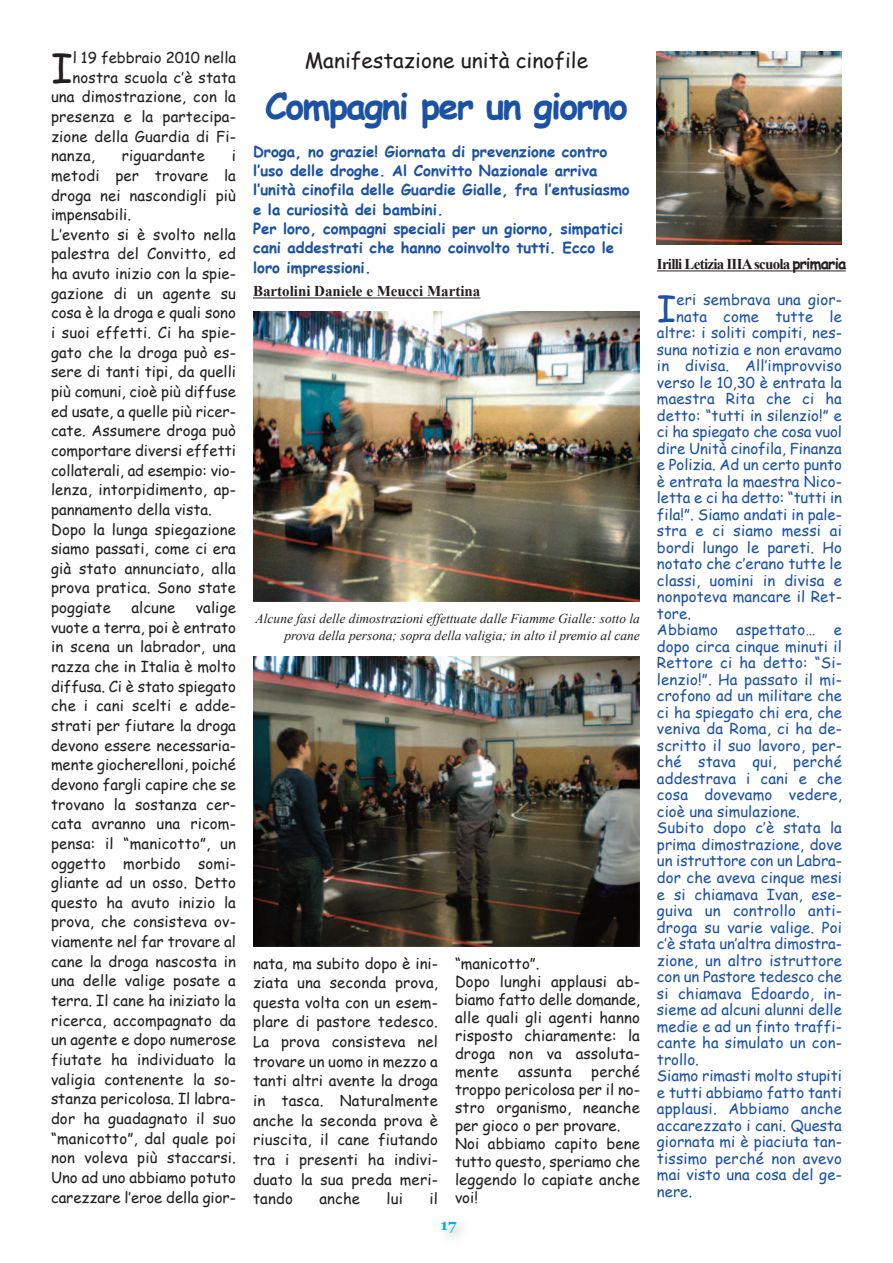
<style>
.page{position:relative;width:893px;height:1263px;background:#fff}
.page>*{position:absolute;margin:0;border:0;box-sizing:border-box;transform-origin:0 0}
.t1{font:39.6px "Comic Sans MS";color:#231f20}
.t2{font:700 36px "Comic Sans MS";letter-spacing:-.05em;color:#1c52a4}
.t3{font:35.7px "Comic Sans MS";color:#1c52a4}
.t4{font:21px "Comic Sans MS";color:#231f20}
.t5{font:15px/19.6px "Comic Sans MS";letter-spacing:.01em;color:#231f20}
.t6{font:15px "Comic Sans MS";color:#1c52a4}
.t7{font:700 15px/19.4px "Comic Sans MS";color:#1c52a4}
.t8{font:700 15px "Times New Roman";letter-spacing:-.05em;color:#231f20}
.t9{font:700 15px "Times New Roman";color:#231f20}
.t10{font:700 15px "Georgia";color:#00aeef}
.t11{font:italic 13.5px/16.2px "Times New Roman";color:#231f20;text-align:right}
.s1{font-family:"Comic Sans MS"}
</style>
<div class="page">
<hr style="left:657px;top:270px;width:136px;height:1px;background:#231f20">
<hr style="left:793px;top:270px;width:53px;height:1px;background:#231f20">
<hr style="left:253px;top:297px;width:227px;height:1px;background:#231f20">
<img style="left:253px;top:312px;width:387px;height:290px">
<img style="left:253px;top:656px;width:387px;height:290px">
<img style="left:657px;top:51px;width:185px;height:194px">
<h1 class="t1" style="left:51px;top:39px;width:23px">I</h1>
<p class="t5" style="left:73px;top:47px;width:165px">l 19 febbraio 2010 nella</p>
<p class="t5" style="left:73px;top:67px;width:165px">nostra scuola c’è stata</p>
<p class="t5" style="left:51px;top:86px;width:186px">una dimostrazione, con la</p>
<p class="t5" style="left:51px;top:106px;width:186px">presenza e la partecipa-</p>
<p class="t5" style="left:51px;top:126px;width:186px">zione della Guardia di Fi-</p>
<p class="t5" style="left:51px;top:145px;width:46px">nanza,</p>
<p class="t5" style="left:122px;top:145px;width:85px">riguardante</p>
<p class="t5" style="left:51px;top:145px;width:186px;text-indent:181px">i metodi per trovare la droga nei nascondigli più impensabili.<br>L’evento si è svolto nella palestra del Convitto, ed ha avuto inizio con la spie&shy;gazione di un agente su cosa è la droga e quali sono i suoi effetti. Ci ha spie&shy;gato che la droga può es&shy;sere di tanti tipi, da quelli più comuni, cioè più diffuse ed usate, a quelle più ricer&shy;cate. Assumere droga può comportare diversi effetti collaterali, ad esempio: vio&shy;lenza, intorpidimento, ap&shy;pannamento della vista.<br>Dopo la lunga spiegazione siamo passati, come ci era già stato annunciato, alla prova pratica. Sono state poggiate</p>
<p class="t5" style="left:51px;top:597px;width:186px;text-align:justify;text-indent:145px">valige vuote a terra, poi è entrato in scena un labrador, una razza che in Italia è molto diffusa. Ci è stato spiegato che i cani scelti e adde&shy;strati per fiutare la droga devono essere necessaria&shy;mente giocherelloni, poiché devono fargli capire che se trovano la sostanza cer&shy;cata avranno una ricom&shy;pensa: il “manicotto”, un oggetto morbido somi&shy;gliante ad un osso. Detto questo ha avuto inizio la prova, che consisteva ov&shy;viamente nel far trovare al cane la droga nascosta in una delle valige posate a terra. Il cane ha iniziato la ricerca, accompagnato da un agente e dopo numerose fiutate ha individuato la valigia contenente la so&shy;stanza pericolosa. Il labra&shy;dor ha guadagnato il suo “manicotto”, dal quale poi non voleva più staccarsi.<br>Uno ad uno abbiamo potuto carezzare l’eroe della gior-</p>
<p class="t5" style="left:131px;top:597px;width:46px">alcune</p>
<h3 class="t4" style="left:305px;top:45px;width:285px">Manifestazione unità cinofile</h3>
<h2 class="t2" style="left:265px;top:79px;width:364px">Compagni per un giorno</h2>
<p class="t7" style="left:253px;top:141px;width:378px">Droga, no grazie! Giornata di prevenzione contro l’uso delle droghe. Al Convitto Nazionale arriva l’unità cinofila delle Guardie Gialle, fra l’entusiasmo e la curiosità dei bambini.<br>Per loro, compagni speciali per un giorno, simpatici cani addestrati che hanno coinvolto tutti. Ecco le loro impressioni.</p>
<p class="t9" style="left:253px;top:283px;width:229px">Bartolini Daniele e Meucci Martina</p>
<p class="t11" style="left:256px;top:611px;width:386px">Alcune fasi delle dimostrazioni effettuate dalle Fiamme Gialle: sotto la prova della persona; sopra della valigia; in alto il premio al cane</p>
<p class="t5" style="left:253px;top:952px;width:186px;text-align:justify">nata, ma subito dopo è ini&shy;ziata una seconda prova, questa volta con un esem&shy;plare di pastore tedesco.<br>La prova consisteva nel trovare un uomo in mezzo a tanti altri avente la droga in tasca. Naturalmente anche la seconda prova è riuscita, il cane fiutando tra i presenti ha indivi&shy;duato la sua preda meri&shy;tando</p>
<p class="t5" style="left:319px;top:1188px;width:42px">anche</p>
<p class="t5" style="left:387px;top:1188px;width:18px">lui</p>
<p class="t5" style="left:429px;top:1188px;width:10px">il</p>
<p class="t5" style="left:455px;top:953px;width:186px;line-height:18px">“manicotto”.<br>Dopo lunghi applausi ab&shy;biamo fatto delle domande, alle quali gli agenti hanno risposto chiaramente: la droga non va assoluta&shy;mente</p>
<p class="t5" style="left:455px;top:1061px;width:186px;line-height:18px;text-indent:136px">perché troppo pericolosa per il no&shy;stro organismo, neanche per gioco o per provare.<br>Noi abbiamo capito bene tutto questo, speriamo che leggendo lo capiate anche voi!</p>
<p class="t5" style="left:518px;top:1060px;width:55px">assunta</p>
<p class="t10" style="left:441px;top:1216px;width:17px">17</p>
<p class="t8" style="left:657px;top:256px;width:191px">Irilli Letizia IIIAscuola <span class="s1">primaria</span></p>
<h3 class="t3" style="left:657px;top:283px;width:21px">I</h3>
<p class="t6" style="left:676px;top:289px;width:167px">eri sembrava una gior-</p>
<p class="t6" style="left:676px;top:305px;width:167px">nata come tutte le</p>
<p class="t6" style="left:657px;top:322px;width:186px">altre: i soliti compiti, nes-</p>
<p class="t6" style="left:657px;top:338px;width:186px">suna notizia e non eravamo</p>
<p class="t6" style="left:657px;top:355px;width:186px">in divisa. All’improvviso</p>
<p class="t6" style="left:657px;top:371px;width:186px">verso le 10,30 è entrata la</p>
<p class="t6" style="left:657px;top:388px;width:186px">maestra Rita che ci ha</p>
<p class="t6" style="left:657px;top:404px;width:186px">detto: “tutti in silenzio!” e</p>
<p class="t6" style="left:657px;top:421px;width:186px">ci ha spiegato che cosa vuol</p>
<p class="t6" style="left:657px;top:437px;width:186px">dire Unità cinofila, Finanza</p>
<p class="t6" style="left:657px;top:454px;width:186px">e Polizia. Ad un certo punto</p>
<p class="t6" style="left:657px;top:470px;width:186px">è entrata la maestra Nico-</p>
<p class="t6" style="left:657px;top:487px;width:186px">letta e ci ha detto: “tutti in</p>
<p class="t6" style="left:657px;top:503px;width:186px">fila!”. Siamo andati in pale-</p>
<p class="t6" style="left:657px;top:520px;width:186px">stra e ci siamo messi ai</p>
<p class="t6" style="left:657px;top:536px;width:186px">bordi lungo le pareti. Ho</p>
<p class="t6" style="left:657px;top:553px;width:186px">notato che c’erano tutte le</p>
<p class="t6" style="left:657px;top:569px;width:186px">classi, uomini in divisa e</p>
<p class="t6" style="left:657px;top:586px;width:186px">nonpoteva mancare il Ret-</p>
<p class="t6" style="left:657px;top:602px;width:36px">tore.</p>
<p class="t6" style="left:657px;top:619px;width:186px">Abbiamo aspettato… e</p>
<p class="t6" style="left:657px;top:635px;width:186px">dopo circa cinque minuti il</p>
<p class="t6" style="left:657px;top:652px;width:186px">Rettore ci ha detto: “Si-</p>
<p class="t6" style="left:657px;top:668px;width:186px">lenzio!”. Ha passato il mi-</p>
<p class="t6" style="left:657px;top:685px;width:186px">crofono ad un militare che</p>
<p class="t6" style="left:657px;top:701px;width:186px">ci ha spiegato chi era, che</p>
<p class="t6" style="left:657px;top:718px;width:186px">veniva da Roma, ci ha de-</p>
<p class="t6" style="left:657px;top:734px;width:186px">scritto il suo lavoro, per-</p>
<p class="t6" style="left:657px;top:751px;width:186px">ché stava qui, perché</p>
<p class="t6" style="left:657px;top:767px;width:186px">addestrava i cani e che</p>
<p class="t6" style="left:657px;top:784px;width:186px">cosa dovevamo vedere,</p>
<p class="t6" style="left:657px;top:800px;width:145px">cioè una simulazione.</p>
<p class="t6" style="left:657px;top:817px;width:186px">Subito dopo c’è stata la</p>
<p class="t6" style="left:657px;top:833px;width:186px">prima dimostrazione, dove</p>
<p class="t6" style="left:657px;top:850px;width:186px">un istruttore con un Labra-</p>
<p class="t6" style="left:657px;top:866px;width:186px">dor che aveva cinque mesi</p>
<p class="t6" style="left:657px;top:883px;width:186px">e si chiamava Ivan, ese-</p>
<p class="t6" style="left:657px;top:899px;width:186px">guiva un controllo anti-</p>
<p class="t6" style="left:657px;top:916px;width:186px">droga su varie valige. Poi</p>
<p class="t6" style="left:657px;top:932px;width:186px">c’è stata un’altra dimostra-</p>
<p class="t6" style="left:657px;top:949px;width:186px">zione, un altro istruttore</p>
<p class="t6" style="left:657px;top:965px;width:186px">con un Pastore tedesco che</p>
<p class="t6" style="left:657px;top:982px;width:186px">si chiamava Edoardo, in-</p>
<p class="t6" style="left:657px;top:998px;width:186px">sieme ad alcuni alunni delle</p>
<p class="t6" style="left:657px;top:1015px;width:186px">medie e ad un finto traffi-</p>
<p class="t6" style="left:657px;top:1031px;width:186px">cante ha simulato un con-</p>
<p class="t6" style="left:657px;top:1048px;width:44px">trollo.</p>
<p class="t6" style="left:657px;top:1064px;width:186px">Siamo rimasti molto stupiti</p>
<p class="t6" style="left:657px;top:1081px;width:186px">e tutti abbiamo fatto tanti</p>
<p class="t6" style="left:657px;top:1097px;width:186px">applausi. Abbiamo anche</p>
<p class="t6" style="left:657px;top:1114px;width:186px">accarezzato i cani. Questa</p>
<p class="t6" style="left:657px;top:1130px;width:186px">giornata mi è piaciuta tan-</p>
<p class="t6" style="left:657px;top:1147px;width:186px">tissimo perché non avevo</p>
<p class="t6" style="left:657px;top:1163px;width:186px">mai visto una cosa del ge-</p>
<p class="t6" style="left:657px;top:1180px;width:37px">nere.</p>
</div>
